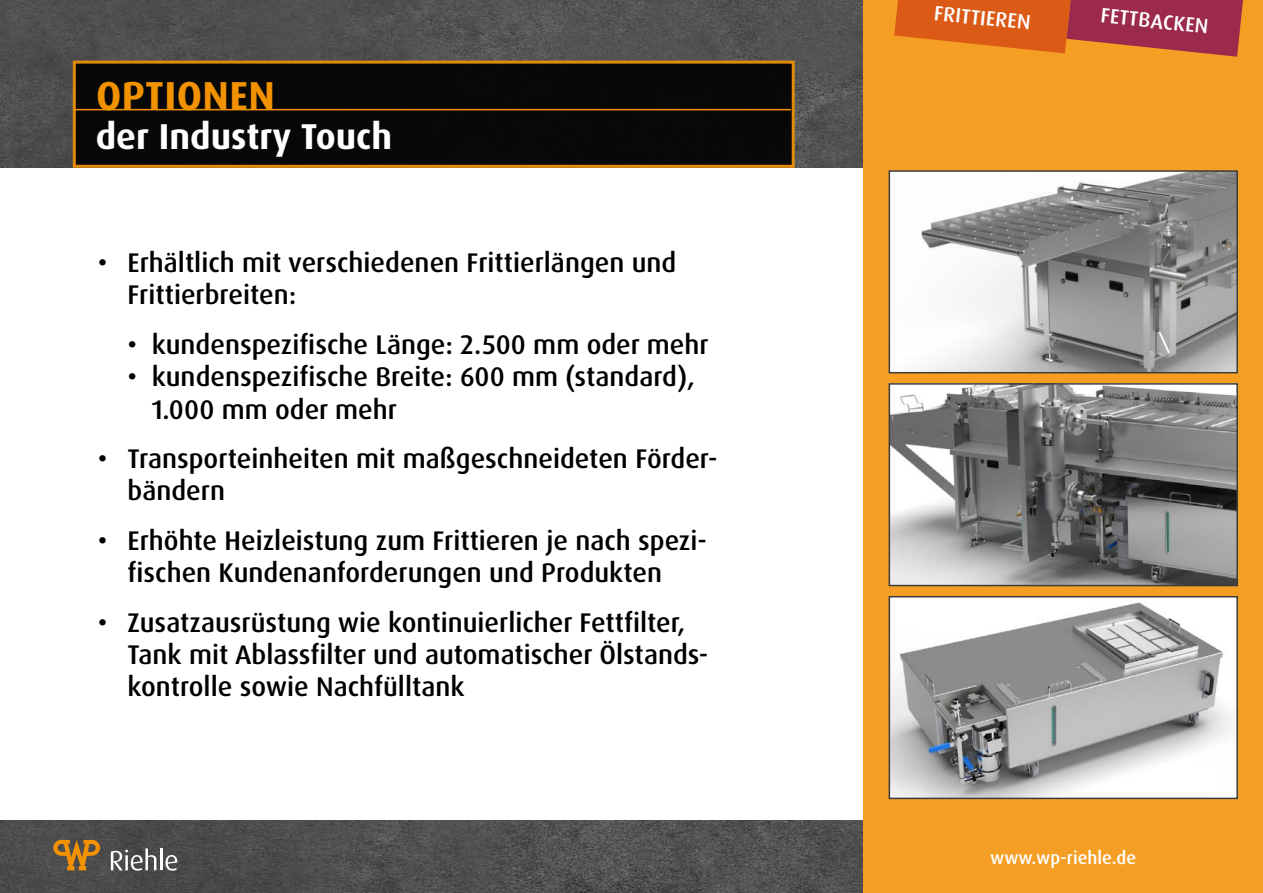
<style>
.page{position:relative;width:1263px;height:893px;background:#fff}
.page>*{position:absolute;margin:0;border:0;box-sizing:border-box;transform-origin:0 0}
.t1{font:700 40.5px "Dax Pro";letter-spacing:.01em;color:#f39200}
.t2{font:700 36px "Dax Pro";color:#fff}
.t3{font:500 27px/32.4px "Dax Pro";color:#000}
.t4{font:500 20.7px "Dax Pro";color:#fff}
.t5{font:500 18px "Dax Pro";color:#fff}
</style>
<div class="page">
<img style="left:0;top:821px;width:863px;height:72px">
<svg style="left:53px;top:840px;width:47px;height:30px"></svg>
<svg style="left:111px;top:848px;width:45px;height:23px"></svg>
<hr style="left:160px;top:848px;width:2px;height:22px;background:#fff">
<svg style="left:166px;top:855px;width:11px;height:16px"></svg>
<img style="left:0;top:0;width:863px;height:168px">
<div style="left:863px;top:0;width:400px;height:893px;background:#f59e24"></div>
<img style="left:892px;top:173px;width:343px;height:197px">
<div style="left:889px;top:170px;width:349px;height:203px;border:2px solid #3c3c3b"></div>
<img style="left:892px;top:386px;width:343px;height:197px">
<div style="left:889px;top:383px;width:349px;height:203px;border:2px solid #3c3c3b"></div>
<img style="left:892px;top:599px;width:343px;height:197px">
<div style="left:889px;top:596px;width:349px;height:203px;border:2px solid #3c3c3b"></div>
<div style="left:74px;top:62px;width:719px;height:104px;background:#080808"></div>
<div style="left:73px;top:61px;width:722px;height:107px;border:3px solid #f39200"></div>
<hr style="left:75px;top:109px;width:716px;height:1px;background:#f39200">
<svg style="left:894px;top:0;width:349px;height:57px"></svg>
<h1 class="t1" style="left:96px;top:70px;width:180px">OPTIONEN</h1>
<h2 class="t2" style="left:96px;top:114px;width:298px">der Industry Touch</h2>
<p class="t3" style="left:128px;top:247px;width:550px;text-indent:-30px">• Erhältlich mit verschiedenen Frittierlängen und<br>Frittierbreiten:</p>
<p class="t3" style="left:128px;top:328px;width:582px">• kundenspezifische Länge: 2.500 mm oder mehr</p>
<p class="t3" style="left:152px;top:361px;width:544px;text-indent:-24px">• kundenspezifische Breite: 600 mm (standard),<br>1.000 mm oder mehr</p>
<p class="t3" style="left:128px;top:443px;width:592px;text-indent:-30px">• Transporteinheiten mit maßgeschneideten Förder&shy;bändern</p>
<p class="t3" style="left:98px;top:524px;width:611px;text-align:center">• Erhöhte Heizleistung zum Frittieren je nach spezi&shy;fischen Kundenanforderungen und Produkten</p>
<p class="t3" style="left:128px;top:606px;width:582px;text-indent:-30px">• Zusatzausrüstung wie kontinuierlicher Fettfilter,<br>Tank mit Ablassfilter und automatischer Ölstands&shy;kontrolle sowie Nachfülltank</p>
<p class="t4" style="left:936px;top:-1px;width:98px;rotate:6deg">FRITTIEREN</p>
<p class="t4" style="left:1102px;top:2px;width:110px;rotate:6deg">FETTBACKEN</p>
<p class="t5" style="left:990px;top:846px;width:147px">www.wp-riehle.de</p>
</div>
